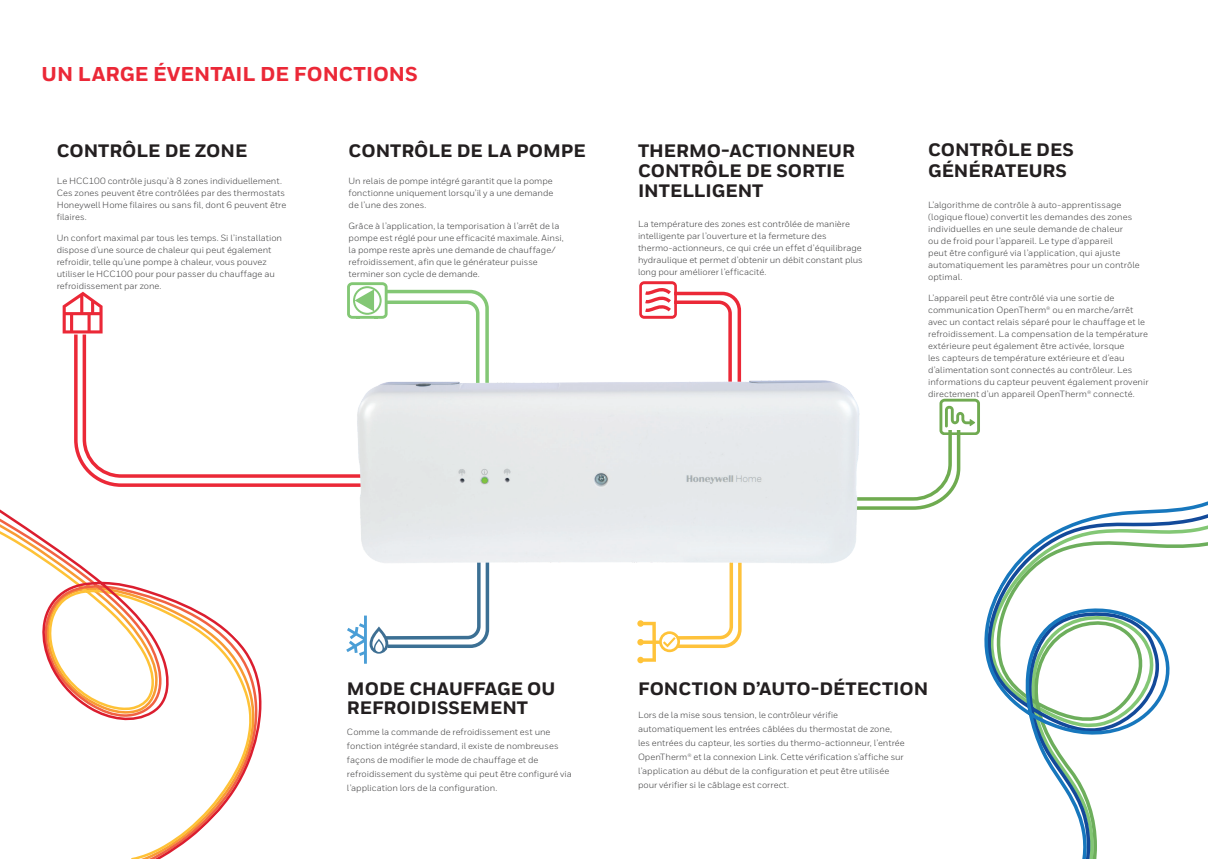
<style>
.page{position:relative;width:1208px;height:859px;background:#fff}
.page>*{position:absolute;margin:0;border:0;box-sizing:border-box;transform-origin:0 0}
.t1{font:800 20px "Honeywell Sans";color:#eb2837}
.t2{font:800 18px "Honeywell Sans";color:#231f20}
.Body__9_14_pt{font:9px/12px "Honeywell Sans";color:#3e3e3f}
</style>
<div class="page">
<svg style="left:72px;top:333px;width:275px;height:154px"></svg>
<svg style="left:81px;top:333px;width:266px;height:146px"></svg>
<svg style="left:347px;top:282px;width:142px;height:205px"></svg>
<svg style="left:868px;top:399px;width:112px;height:111px"></svg>
<svg style="left:639px;top:281px;width:103px;height:90px"></svg>
<svg style="left:63px;top:292px;width:40px;height:41px"></svg>
<svg style="left:984px;top:501px;width:224px;height:358px"></svg>
<svg style="left:0;top:457px;width:267px;height:402px"></svg>
<svg style="left:346px;top:572px;width:144px;height:92px"></svg>
<svg style="left:637px;top:572px;width:105px;height:91px"></svg>
<img style="left:349px;top:371px;width:519px;height:201px">
<p class="t1" style="left:42px;top:62px;width:378px">UN LARGE ÉVENTAIL DE FONCTIONS</p>
<p class="t2" style="left:57px;top:140px;width:192px">CONTRÔLE DE ZONE</p>
<p class="Body__9_14_pt" style="left:57px;top:175px;width:231px">Le HCC100 contrôle jusqu’à 8 zones individuellement.<br>Ces zones peuvent être contrôlées par des thermostats Honeywell Home filaires ou sans fil, dont 6 peuvent être filaires.</p>
<p class="Body__9_14_pt" style="left:57px;top:232px;width:227px">Un confort maximal par tous les temps. Si l’installation dispose d’une source de chaleur qui peut également refroidir, telle qu’une pompe à chaleur, vous pouvez utiliser le HCC100 pour pour passer du chauffage au refroidissement par zone.</p>
<p class="t2" style="left:349px;top:140px;width:238px">CONTRÔLE DE LA POMPE</p>
<p class="Body__9_14_pt" style="left:349px;top:175px;width:206px;text-align:justify">Un relais de pompe intégré garantit que la pompe fonctionne uniquement lorsqu’il y a une demande de l’une des zones.</p>
<p class="Body__9_14_pt" style="left:349px;top:220px;width:216px">Grâce à l’application, la temporisation à l’arrêt de la pompe est réglé pour une efficacité maximale. Ainsi, la pompe reste après une demande de chauffage/ refroidissement, afin que le générateur puisse terminer son cycle de demande.</p>
<p class="t2" style="left:638px;top:140px;width:218px">THERMO-ACTIONNEUR</p>
<p class="t2" style="left:638px;top:160px;width:208px">CONTRÔLE DE SORTIE</p>
<p class="t2" style="left:638px;top:180px;width:127px">INTELLIGENT</p>
<p class="Body__9_14_pt" style="left:638px;top:217px;width:226px">La température des zones est contrôlée de manière intelligente par l’ouverture et la fermeture des thermo-actionneurs, ce qui crée un effet d’équilibrage hydraulique et permet d’obtenir un débit constant plus long pour améliorer l’efficacité.</p>
<p class="t2" style="left:928px;top:138px;width:147px">CONTRÔLE DES</p>
<p class="t2" style="left:928px;top:160px;width:140px">GÉNÉRATEURS</p>
<p class="Body__9_14_pt" style="left:928px;top:199px;width:213px">L’algorithme de contrôle à auto-apprentissage (logique floue) convertit les demandes des zones individuelles en une seule demande de chaleur<br>ou de froid pour l’appareil. Le type d’appareil<br>peut être configuré via l’application, qui ajuste automatiquement les paramètres pour un contrôle optimal.</p>
<p class="Body__9_14_pt" style="left:928px;top:292px;width:222px">L’appareil peut être contrôlé via une sortie de communication OpenTherm® ou en marche/arrêt avec un contact relais séparé pour le chauffage et le refroidissement. La compensation de la température extérieure peut également être activée, lorsque<br>les capteurs de température extérieure et d’eau d’alimentation sont connectés au contrôleur. Les informations du capteur peuvent également provenir directement d’un appareil OpenTherm® connecté.</p>
<p class="t2" style="left:347px;top:678px;width:210px">MODE CHAUFFAGE OU</p>
<p class="t2" style="left:347px;top:697px;width:182px">REFROIDISSEMENT</p>
<p class="Body__9_14_pt" style="left:347px;top:725px;width:226px;line-height:14px">Comme la commande de refroidissement est une fonction intégrée standard, il existe de nombreuses façons de modifier le mode de chauffage et de refroidissement du système qui peut être configuré via l’application lors de la configuration.</p>
<p class="t2" style="left:638px;top:678px;width:292px">FONCTION D’AUTO-DÉTECTION</p>
<p class="Body__9_14_pt" style="left:638px;top:708px;width:268px;line-height:14px">Lors de la mise sous tension, le contrôleur vérifie automatiquement les entrées câblées du thermostat de zone, les entrées du capteur, les sorties du thermo-actionneur, l’entrée OpenTherm® et la connexion Link. Cette vérification s’affiche sur l’application au début de la configuration et peut être utilisée pour vérifier si le câblage est correct.</p>
</div>
